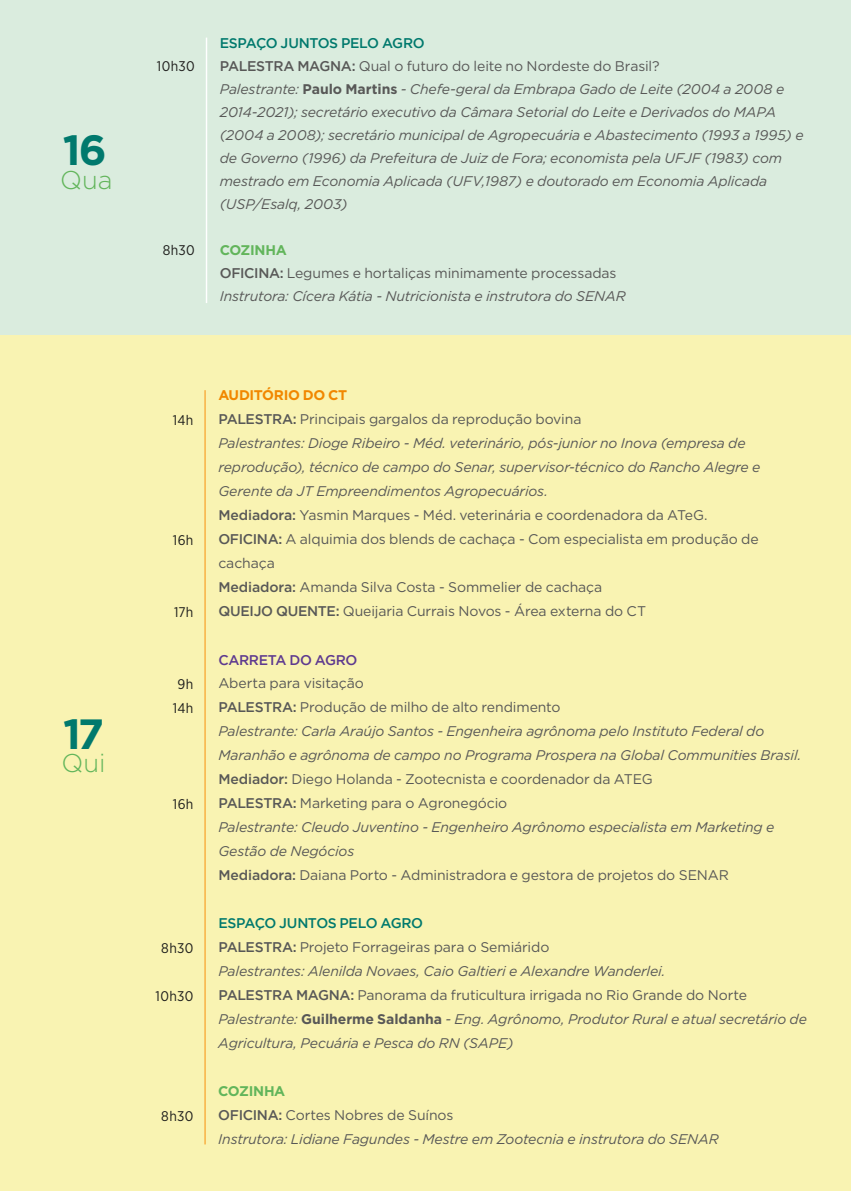
<style>
.page{position:relative;width:851px;height:1191px;background:#fff}
.page>*{position:absolute;margin:0;border:0;box-sizing:border-box;transform-origin:0 0}
.t1{font:700 42.2px "Gotham";color:#00796d}
.t2{font:300 25.6px "Gotham";color:#62b55b}
.t3{font:italic 14px/24px "Gotham";letter-spacing:-.01em;color:#585857}
.t4{font:14px/24px "Gotham";letter-spacing:-.01em;color:#585857}
.t5{font:14px/24px "Gotham Narrow";letter-spacing:.025em;color:#1d1d1b;text-align:center}
.t6{font:500 14px "Gotham";letter-spacing:-.025em;color:#5e3a8f}
.s1{font-weight:500;font-style:normal;color:#00796d}
.s2{font-weight:500;font-style:normal}
.s3{font-style:normal}
.s4{font-weight:700;font-style:normal}
.s5{font-weight:700;font-style:normal;color:#62b55b}
.s6{font-weight:700;color:#f18700}
.s7{font-weight:500}
.s8{font-style:italic}
</style>
<div class="page">
<div style="left:0;top:329px;width:850px;height:862px;background:#f9f3b2"></div>
<div style="left:0;top:0;width:850px;height:334px;background:#daecde"></div>
<hr style="left:206px;top:38px;width:1px;height:265px;background:#fff">
<hr style="left:204px;top:390px;width:2px;height:754px;background:#f8af42">
<h1 class="t1" style="left:63px;top:126px;width:45px">16</h1>
<h2 class="t2" style="left:60px;top:166px;width:54px">Qua</h2>
<h1 class="t1" style="left:63px;top:709px;width:42px">17</h1>
<h2 class="t2" style="left:61px;top:749px;width:45px">Qui</h2>
<p class="t5" style="left:157px;top:53px;width:39px">10h30</p>
<p class="t5" style="left:163px;top:237px;width:34px">8h30</p>
<p class="t3" style="left:220px;top:31px;width:585px;line-height:23px"><span class="s1">ESPAÇO JUNTOS PELO AGRO<br></span><span class="s2">PALESTRA MAGNA:</span> <span class="s3">Qual o futuro do leite no Nordeste do Brasil?<br></span>Palestrante: <span class="s4">Paulo Martins</span> - Chefe-geral da Embrapa Gado de Leite (2004 a 2008 e 2014-2021); secretário executivo da Câmara Setorial do Leite e Derivados do MAPA (2004 a 2008); secretário municipal de Agropecuária e Abastecimento (1993 a 1995) e de Governo (1996) da Prefeitura de Juiz de Fora; economista pela UFJF (1983) com mestrado em Economia Aplicada (UFV,1987) e doutorado em Economia Aplicada (USP/Esalq, 2003)</p>
<p class="t3" style="left:220px;top:238px;width:407px;line-height:23px"><span class="s5">COZINHA<br></span><span class="s2">OFICINA:</span> <span class="s3">Legumes e hortaliças minimamente processadas<br></span>Instrutora: Cícera Kátia - Nutricionista e instrutora do SENAR</p>
<p class="t5" style="left:173px;top:407px;width:22px">14h</p>
<p class="t5" style="left:173px;top:527px;width:22px">16h</p>
<p class="t5" style="left:174px;top:599px;width:21px">17h</p>
<p class="t5" style="left:173px;top:671px;width:22px">9h<br>14h</p>
<p class="t5" style="left:173px;top:791px;width:22px">16h</p>
<p class="t5" style="left:161px;top:935px;width:34px">8h30</p>
<p class="t5" style="left:155px;top:983px;width:39px">10h30</p>
<p class="t5" style="left:161px;top:1103px;width:34px">8h30</p>
<p class="t4" style="left:218px;top:383px;width:543px"><span class="s6">AUDITÓRIO DO CT<br></span><span class="s7">PALESTRA:</span> Principais gargalos da reprodução bovina<br><span class="s8">Palestrantes: Dioge Ribeiro - Méd. veterinário, pós-junior no Inova (empresa de reprodução), técnico de campo do Senar, supervisor-técnico do Rancho Alegre e Gerente da JT Empreendimentos Agropecuários.<br></span><span class="s7">Mediadora:</span> Yasmin Marques - Méd. veterinária e coordenadora da ATeG.<br><span class="s7">OFICINA:</span> A alquimia dos blends de cachaça - Com especialista em produção de cachaça<br><span class="s7">Mediadora:</span> Amanda Silva Costa - Sommelier de cachaça<br><span class="s7">QUEIJO QUENTE:</span> Queijaria Currais Novos - Área externa do CT</p>
<p class="t6" style="left:218px;top:651px;width:140px">CARRETA DO AGRO</p>
<p class="t3" style="left:218px;top:670px;width:584px"><span class="s3">Aberta para visitação<br></span><span class="s2">PALESTRA:</span> <span class="s3">Produção de milho de alto rendimento<br></span>Palestrante: Carla Araújo Santos - Engenheira agrônoma pelo Instituto Federal do Maranhão e agrônoma de campo no Programa Prospera na Global Communities Brasil.<br><span class="s2">Mediador:</span> <span class="s3">Diego Holanda - Zootecnista e coordenador da ATEG<br></span><span class="s2">PALESTRA:</span> <span class="s3">Marketing para o Agronegócio<br></span>Palestrante: Cleudo Juventino - Engenheiro Agrônomo especialista em Marketing e Gestão de Negócios<br><span class="s2">Mediadora:</span> <span class="s3">Daiana Porto - Administradora e gestora de projetos do SENAR</span></p>
<p class="t3" style="left:218px;top:910px;width:590px"><span class="s1">ESPAÇO JUNTOS PELO AGRO<br></span><span class="s2">PALESTRA:</span> <span class="s3">Projeto Forrageiras para o Semiárido<br></span>Palestrantes: Alenilda Novaes, Caio Galtieri e Alexandre Wanderlei.<br><span class="s2">PALESTRA MAGNA:</span> <span class="s3">Panorama da fruticultura irrigada no Rio Grande do Norte </span>Palestrante: <span class="s4">Guilherme Saldanha</span> - Eng. Agrônomo, Produtor Rural e atual secretário de Agricultura, Pecuária e Pesca do RN (SAPE)</p>
<p class="t3" style="left:218px;top:1078px;width:502px"><span class="s5">COZINHA<br></span><span class="s2">OFICINA:</span> <span class="s3">Cortes Nobres de Suínos<br></span>Instrutora: Lidiane Fagundes - Mestre em Zootecnia e instrutora do SENAR</p>
</div>
